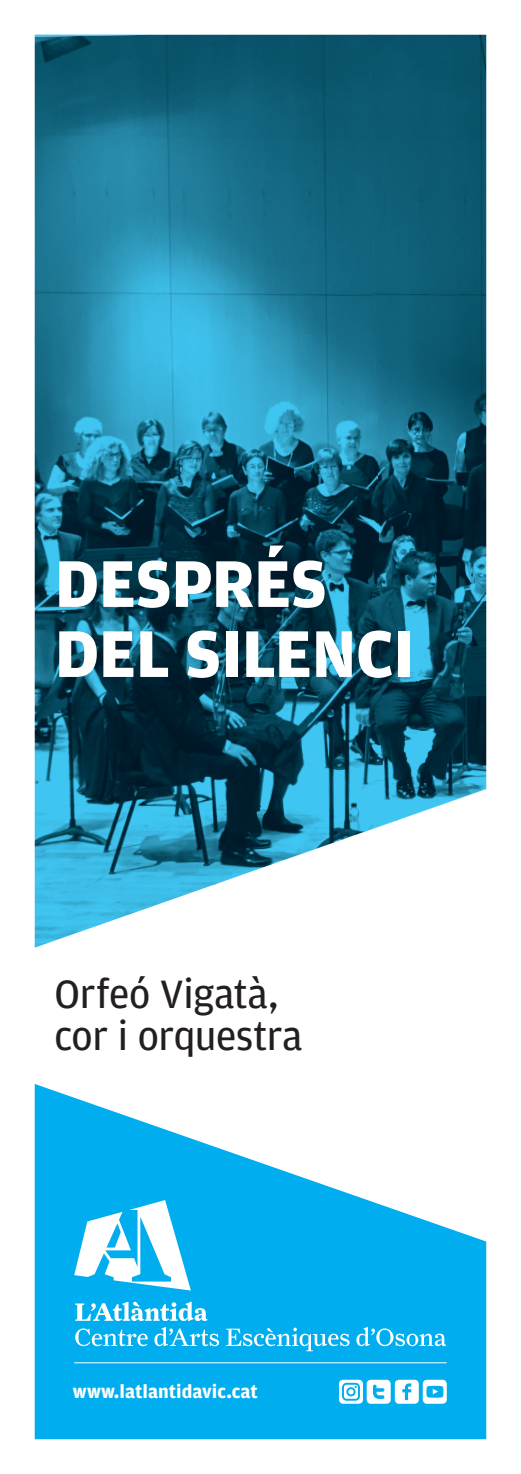
<style>
.page{position:relative;width:521px;height:1474px;background:#fff}
.page>*{position:absolute;margin:0;border:0;box-sizing:border-box;transform-origin:0 0}
.t1{font:700 70px/70px "Amplitude";letter-spacing:-.01em;color:#fff}
.t2{font:42px/42px "Amplitude";letter-spacing:-.01em;color:#231f20}
.t3{font:700 19.25px "Amplitude";color:#fff}
</style>
<div class="page">
<svg style="left:35px;top:1084px;width:451px;height:355px;fill:#00aeef"></svg>
<svg style="left:75px;top:1301px;width:132px;height:19px"></svg>
<svg style="left:75px;top:1328px;width:73px;height:18px"></svg>
<svg style="left:154px;top:1326px;width:65px;height:20px"></svg>
<svg style="left:226px;top:1327px;width:123px;height:24px;background:#39c0f2"></svg>
<svg style="left:356px;top:1326px;width:90px;height:20px;background:#41c2f2"></svg>
<svg style="left:74px;top:1200px;width:117px;height:90px"></svg>
<hr style="left:74px;top:1362px;width:373px;height:1px;background:#fff">
<svg style="left:339px;top:1379px;width:108px;height:24px"></svg>
<img style="left:35px;top:35px;width:334px;height:299px">
<img style="left:369px;top:35px;width:117px;height:785px">
<img style="left:35px;top:334px;width:346px;height:304px">
<img style="left:35px;top:638px;width:349px;height:246px">
<img style="left:383px;top:820px;width:15px;height:5px">
<img style="left:35px;top:883px;width:181px;height:64px">
<h1 class="t1" style="left:55px;top:549px;width:362px">DESPRÉS<br>DEL SILENCI</h1>
<p class="t2" style="left:55px;top:972px;width:250px">Orfeó Vigatà, cor i orquestra</p>
<p class="t3" style="left:73px;top:1380px;width:187px">www.latlantidavic.cat</p>
</div>
